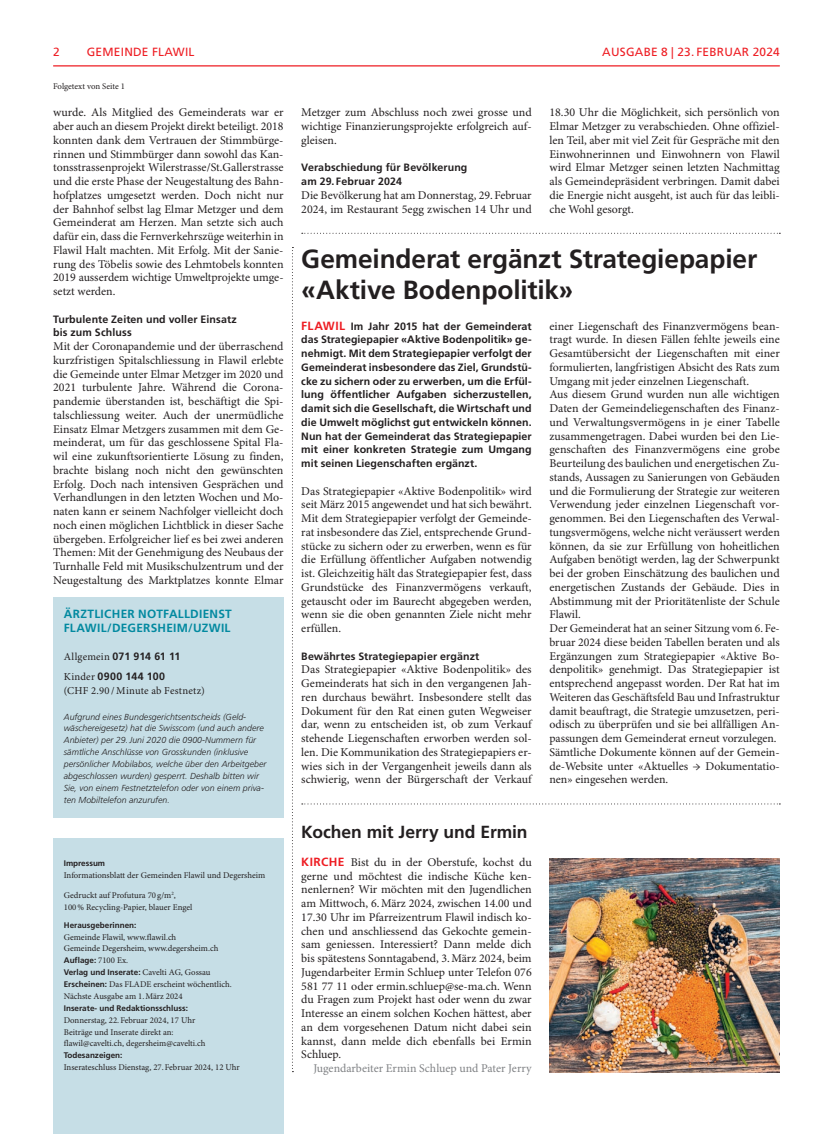
<style>
.page{position:relative;width:833px;height:1134px;background:#fff}
.page>*{position:absolute;margin:0;border:0;box-sizing:border-box;transform-origin:0 0}
.t1{font:700 26.25px/31.2px "Frutiger LT Std";letter-spacing:-.005em;color:#231f20}
.t2{font:700 17.5px "Frutiger LT Std";letter-spacing:-.005em;color:#231f20}
.t3{font:11.88px/13.8px "Minion Pro";color:#231f20;text-align:justify}
.t4{font:700 11.88px/13.8px "Frutiger LT Std";letter-spacing:.025em;color:#0289a0}
.t5{font:11.88px "Minion Pro";color:#808285}
.t6{font:11.88px "Frutiger LT Std";letter-spacing:.02em;color:#ee1d23}
.t7{font:700 10.62px/13.8px "Frutiger LT Std";letter-spacing:.01em;color:#231f20}
.t8{font:10.62px "Minion Pro";letter-spacing:.025em;color:#231f20}
.t9{font:8.75px/11.9px "Minion Pro";color:#231f20}
.t10{font:italic 300 8.75px/11.9px "Frutiger LT Std";letter-spacing:.005em;color:#231f20}
.t11{font:700 8.12px/11.9px "Frutiger LT Std";color:#231f20}
.s1{font-family:"Minion Pro";font-weight:400}
.s2{font-family:"Minion Pro";font-weight:400;font-size:8.75px}
.s3{font-family:"Frutiger LT Std";font-weight:700;font-size:8.12px}
.s4{font-size:11.88px;color:#ee1d23}
.s5{font-family:"Frutiger LT Std";font-weight:700;color:#ee1d23}
</style>
<div class="page">
<hr style="left:53px;top:65px;width:727px;height:1px;background:#ee1d23">
<svg style="left:302px;top:803px;width:478px;height:1px"></svg>
<svg style="left:302px;top:233px;width:478px;height:1px"></svg>
<svg style="left:292px;top:247px;width:1px;height:825px"></svg>
<div style="left:53px;top:838px;width:230px;height:296px;background:#c6dee6"></div>
<div style="left:53px;top:598px;width:230px;height:220px;background:#c6dee6"></div>
<img style="left:549px;top:859px;width:231px;height:213px">
<p class="t6" style="left:53px;top:45px;width:8px">2</p>
<p class="t6" style="left:87px;top:45px;width:109px">GEMEINDE FLAWIL</p>
<p class="t6" style="left:602px;top:45px;width:18px">AUSGABE</p>
<p class="t6" style="left:661px;top:45px;width:50px">8 | 23. FEBRUAR</p>
<p class="t6" style="left:752px;top:45px;width:29px">2024</p>
<p class="t9" style="left:53px;top:80px;width:73px">Folgetext von Seite 1</p>
<p class="t3" style="left:53px;top:106px;width:232px">wurde. Als Mitglied des Gemeinderats war er aber auch an diesem Projekt direkt beteiligt. 2018 konnten dank dem Vertrauen der Stimmbürge&shy;rinnen und Stimmbürger dann sowohl das Kan&shy;tonsstrassenprojekt Wilerstrasse/St.Gallerstrasse und die erste Phase der Neugestaltung des Bahn&shy;hofplatzes umgesetzt werden. Doch nicht nur der Bahnhof selbst lag Elmar Metzger und dem Gemeinderat am Herzen. Man setzte sich auch dafür ein, dass die Fernverkehrszüge weiterhin in Flawil Halt machten. Mit Erfolg. Mit der Sanie&shy;rung des Töbelis sowie des Lehmtobels konnten 2019 ausserdem wichtige Umweltprojekte umge&shy;setzt werden.</p>
<p class="t7" style="left:53px;top:312px;width:185px">Turbulente Zeiten und voller Einsatz bis zum Schluss</p>
<p class="t3" style="left:53px;top:340px;width:232px">Mit der Coronapandemie und der überraschend kurzfristigen Spitalschliessung in Flawil erlebte die Gemeinde unter Elmar Metzger im 2020 und 2021 turbulente Jahre. Während die Corona&shy;pandemie überstanden ist, beschäftigt die Spi&shy;talschliessung weiter. Auch der unermüdliche Einsatz Elmar Metzgers zusammen mit dem Ge&shy;meinderat, um für das geschlossene Spital Fla&shy;wil eine zukunftsorientierte Lösung zu finden, brachte bislang noch nicht den gewünschten Erfolg. Doch nach intensiven Gesprächen und Verhandlungen in den letzten Wochen und Mo&shy;naten kann er seinem Nachfolger vielleicht doch noch einen möglichen Lichtblick in dieser Sache übergeben. Erfolgreicher lief es bei zwei anderen Themen: Mit der Genehmigung des Neubaus der Turnhalle Feld mit Musikschulzentrum und der Neugestaltung des Marktplatzes konnte Elmar</p>
<p class="t4" style="left:64px;top:607px;width:170px">ÄRZTLICHER NOTFALLDIENST<br>FLAWIL/DEGERSHEIM/UZWIL</p>
<p class="t7" style="left:64px;top:646px;width:118px;line-height:20.6px"><span class="s1">Allgemein</span> 071 914 61 11<br><span class="s1">Kinder</span> 0900 144 100</p>
<p class="t8" style="left:64px;top:684px;width:142px">(CHF 2.90 /Minute ab Festnetz)</p>
<p class="t10" style="left:64px;top:711px;width:204px">Aufgrund eines Bundesgerichtsentscheids (Geld&shy;wäschereigesetz) hat die Swisscom (und auch andere Anbieter) per 29.Juni 2020 die 0900-Nummern für sämtliche Anschlüsse von Grosskunden (inklusive persönlicher Mobilabos, welche über den Arbeitgeber abgeschlossen wurden) gesperrt. Deshalb bitten wir Sie, von einem Festnetztelefon oder von einem priva&shy;ten Mobiltelefon anzurufen.</p>
<p class="t11" style="left:64px;top:857px;width:43px">Impressum</p>
<p class="t9" style="left:64px;top:869px;width:203px">Informationsblatt der Gemeinden Flawil und Degersheim</p>
<p class="t9" style="left:64px;top:890px;width:130px">Gedruckt auf Profutura 70 g/m<sup>2</sup>,<br>100% Recycling-Papier, blauer Engel</p>
<p class="t11" style="left:64px;top:919px;width:74px">Herausgeberinnen:</p>
<p class="t9" style="left:64px;top:931px;width:156px">Gemeinde Flawil, www.flawil.ch<br>Gemeinde Degersheim, www.degersheim.ch</p>
<p class="t11" style="left:64px;top:954px;width:148px">Auflage: <span class="s2">7100 Ex.<br></span>Verlag und Inserate: <span class="s2">Cavelti AG, Gossau</span></p>
<p class="t9" style="left:64px;top:979px;width:169px"><span class="s3">Erscheinen:</span> Das FLADE erscheint wöchentlich.<br>Nächste Ausgabe am 1.März 2024</p>
<p class="t11" style="left:64px;top:1002px;width:126px">Inserate- und Redaktionsschluss:</p>
<p class="t9" style="left:64px;top:1014px;width:143px">Donnerstag, 22.Februar 2024, 17 Uhr<br>Beiträge und Inserate direkt an: flawil@cavelti.ch, degersheim@cavelti.ch</p>
<p class="t11" style="left:64px;top:1049px;width:60px">Todesanzeigen:</p>
<p class="t9" style="left:64px;top:1062px;width:177px">Inserateschluss Dienstag, 27.Februar 2024, 12 Uhr</p>
<p class="t3" style="left:301px;top:106px;width:232px">Metzger zum Abschluss noch zwei grosse und wichtige Finanzierungsprojekte erfolgreich auf&shy;gleisen.</p>
<p class="t7" style="left:301px;top:161px;width:168px">Verabschiedung für Bevölkerung am 29. Februar 2024</p>
<p class="t3" style="left:301px;top:189px;width:232px">Die Bevölkerung hat am Donnerstag, 29.Februar<br>2024, im Restaurant 5egg zwischen 14 Uhr und</p>
<p class="t3" style="left:549px;top:106px;width:232px">18.30 Uhr die Möglichkeit, sich persönlich von Elmar Metzger zu verabschieden. Ohne offiziel&shy;len Teil, aber mit viel Zeit für Gespräche mit den Einwohnerinnen und Einwohnern von Flawil wird Elmar Metzger seinen letzten Nachmittag als Gemeindepräsident verbringen. Damit dabei die Energie nicht ausgeht, ist auch für das leibli&shy;che Wohl gesorgt.</p>
<h1 class="t1" style="left:301px;top:243px;width:457px">Gemeinderat ergänzt Strategiepapier «Aktive Bodenpolitik»</h1>
<p class="t7" style="left:301px;top:319px;width:232px;text-align:justify"><span class="s4">FLAWIL</span> Im Jahr 2015 hat der Gemeinderat das Strategiepapier «Aktive Bodenpolitik» ge&shy;nehmigt. Mit dem Strategiepapier verfolgt der Gemeinderat insbesondere das Ziel, Grundstü&shy;cke zu sichern oder zu erwerben, um die Erfül&shy;lung öffentlicher Aufgaben sicherzustellen, damit sich die Gesellschaft, die Wirtschaft und die Umwelt möglichst gut entwickeln können.<br>Nun hat der Gemeinderat das Strategiepapier mit einer konkreten Strategie zum Umgang mit seinen Liegenschaften ergänzt.</p>
<p class="t3" style="left:301px;top:484px;width:232px">Das Strategiepapier «Aktive Bodenpolitik» wird seit März 2015 angewendet und hat sich bewährt.<br>Mit dem Strategiepapier verfolgt der Gemeinde&shy;rat insbesondere das Ziel, entsprechende Grund&shy;stücke zu sichern oder zu erwerben, wenn es für die Erfüllung öffentlicher Aufgaben notwendig ist. Gleichzeitig hält das Strategiepapier fest, dass Grundstücke des Finanzvermögens verkauft, getauscht oder im Baurecht abgegeben werden, wenn sie die oben genannten Ziele nicht mehr erfüllen.</p>
<p class="t7" style="left:301px;top:649px;width:179px">Bewährtes Strategiepapier ergänzt</p>
<p class="t3" style="left:301px;top:663px;width:232px">Das Strategiepapier «Aktive Bodenpolitik» des Gemeinderats hat sich in den vergangenen Jah&shy;ren durchaus bewährt. Insbesondere stellt das Dokument für den Rat einen guten Wegweiser dar, wenn zu entscheiden ist, ob zum Verkauf stehende Liegenschaften erworben werden sol&shy;len. Die Kommunikation des Strategiepapiers er&shy;wies sich in der Vergangenheit jeweils dann als schwierig, wenn der Bürgerschaft der Verkauf</p>
<p class="t3" style="left:549px;top:319px;width:232px;text-align:left">einer Liegenschaft des Finanzvermögens bean&shy;tragt wurde. In diesen Fällen fehlte jeweils eine Gesamtübersicht der Liegenschaften mit einer formulierten, langfristigen Absicht des Rats zum Umgang mit jeder einzelnen Liegenschaft.<br>Aus diesem Grund wurden nun alle wichtigen Daten der Gemeindeliegenschaften des Finanz&shy;und Verwaltungsvermögens in je einer Tabelle zusammengetragen. Dabei wurden bei den Lie&shy;genschaften des Finanzvermögens eine grobe Beurteilung des baulichen und energetischen Zu&shy;stands, Aussagen zu Sanierungen von Gebäuden und die Formulierung der Strategie zur weiteren Verwendung jeder einzelnen Liegenschaft vor&shy;genommen. Bei den Liegenschaften des Verwal&shy;tungsvermögens, welche nicht veräussert werden können, da sie zur Erfüllung von hoheitlichen Aufgaben benötigt werden, lag der Schwerpunkt bei der groben Einschätzung des baulichen und energetischen Zustands der Gebäude. Dies in Abstimmung mit der Prioritätenliste der Schule Flawil.<br>Der Gemeinderat hat an seiner Sitzung vom 6.Fe&shy;bruar 2024 diese beiden Tabellen beraten und als Ergänzungen zum Strategiepapier «Aktive Bo&shy;denpolitik» genehmigt. Das Strategiepapier ist entsprechend angepasst worden. Der Rat hat im Weiteren das Geschäftsfeld Bau und Infrastruktur damit beauftragt, die Strategie umzusetzen, peri&shy;odisch zu überprüfen und sie bei allfälligen An&shy;passungen dem Gemeinderat erneut vorzulegen.<br>Sämtliche Dokumente können auf der Gemein&shy;de-Website unter «Aktuelles → Dokumentatio&shy;nen» eingesehen werden.</p>
<h2 class="t2" style="left:301px;top:822px;width:228px">Kochen mit Jerry und Ermin</h2>
<p class="t3" style="left:301px;top:856px;width:232px"><span class="s5">KIRCHE</span> Bist du in der Oberstufe, kochst du gerne und möchtest die indische Küche ken&shy;nenlernen? Wir möchten mit den Jugendlichen am Mittwoch, 6.März 2024, zwischen 14.00 und 17.30 Uhr im Pfarreizentrum Flawil indisch ko&shy;chen und anschliessend das Gekochte gemein&shy;sam geniessen. Interessiert? Dann melde dich bis spätestens Sonntagabend, 3.März 2024, beim Jugendarbeiter Ermin Schluep unter Telefon 076<br>581 77 11 oder ermin.schluep@se-ma.ch. Wenn du Fragen zum Projekt hast oder wenn du zwar Interesse an einem solchen Kochen hättest, aber an dem vorgesehenen Datum nicht dabei sein kannst, dann melde dich ebenfalls bei Ermin Schluep.</p>
<p class="t5" style="left:313px;top:1061px;width:220px">Jugendarbeiter Ermin Schluep und Pater Jerry</p>
</div>
